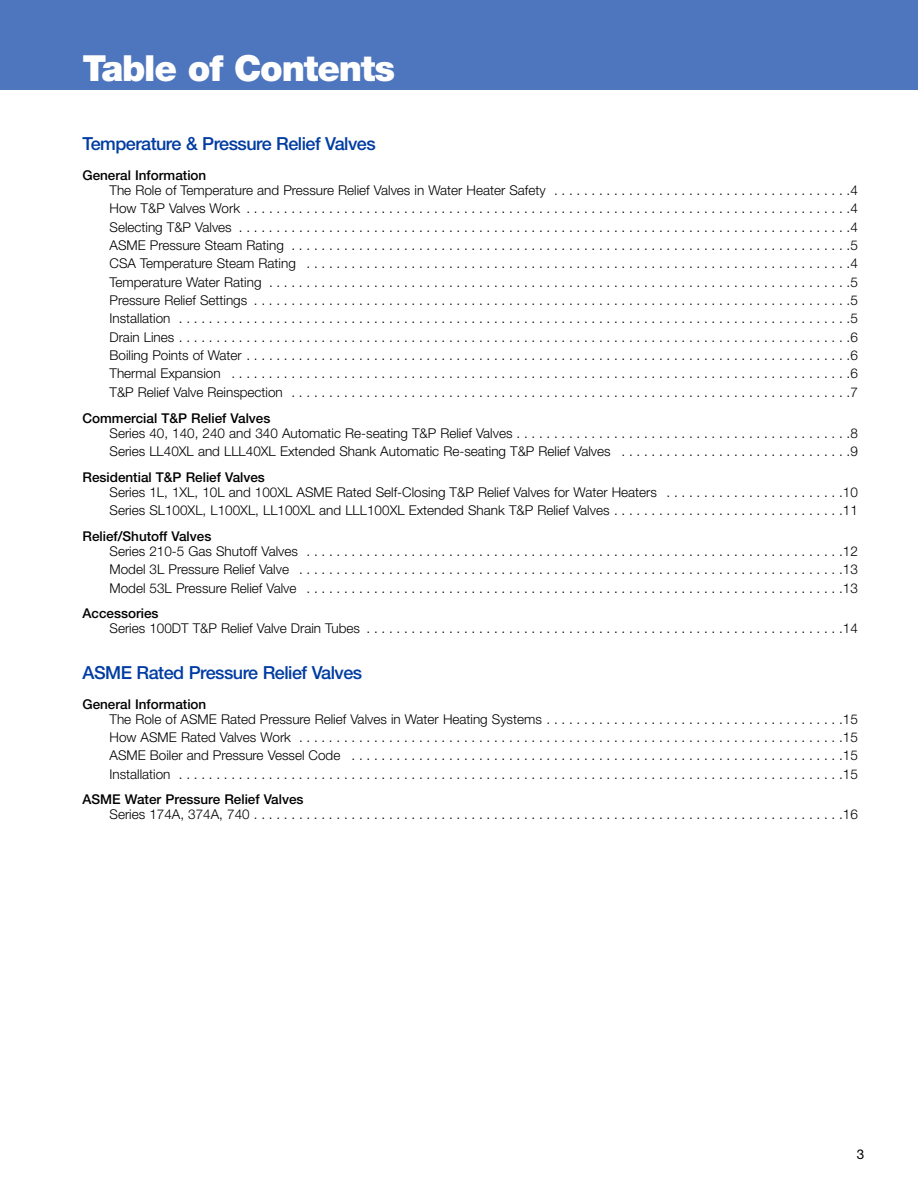
<style>
.page{position:relative;width:918px;height:1188px;background:#fff}
.page>*{position:absolute;margin:0;border:0;box-sizing:border-box;transform-origin:0 0}
.t1{font:900 36px "Helvetica Neue LT Std";letter-spacing:-.035em;color:#fff}
.t2{font:500 18px "Helvetica Neue LT Std";letter-spacing:-.03em;color:#003ca2}
.t3{font:300 13.5px/18.3px "Helvetica Neue LT Std";color:#000;text-align:justify}
.t4{font:500 13.5px "Helvetica Neue LT Std";color:#000}
.t5{font:13.5px "Helvetica Neue LT Std";color:#000}
</style>
<div class="page">
<div style="left:0;top:0;width:918px;height:90px;background:#4d76be"></div>
<h1 class="t1" style="left:82px;top:55px;width:314px">Table of Contents</h1>
<h2 class="t2" style="left:82px;top:137px;width:295px">Temperature &amp; Pressure Relief Valves</h2>
<p class="t4" style="left:82px;top:170px;width:125px">General Information</p>
<p class="t3" style="left:110px;top:182px;width:750px">The Role of Temperature and Pressure Relief Valves in Water Heater Safety . . . . . . . . . . . . . . . . . . . . . . . . . . . . . . . . . . . . . . . .4<br>How T&amp;P Valves Work . . . . . . . . . . . . . . . . . . . . . . . . . . . . . . . . . . . . . . . . . . . . . . . . . . . . . . . . . . . . . . . . . . . . . . . . . . . . . . . . .4<br>Selecting T&amp;P Valves . . . . . . . . . . . . . . . . . . . . . . . . . . . . . . . . . . . . . . . . . . . . . . . . . . . . . . . . . . . . . . . . . . . . . . . . . . . . . . . . . .4<br>ASME Pressure Steam Rating . . . . . . . . . . . . . . . . . . . . . . . . . . . . . . . . . . . . . . . . . . . . . . . . . . . . . . . . . . . . . . . . . . . . . . . . . . .5<br>CSA Temperature Steam Rating . . . . . . . . . . . . . . . . . . . . . . . . . . . . . . . . . . . . . . . . . . . . . . . . . . . . . . . . . . . . . . . . . . . . . . . . .4<br>Temperature Water Rating . . . . . . . . . . . . . . . . . . . . . . . . . . . . . . . . . . . . . . . . . . . . . . . . . . . . . . . . . . . . . . . . . . . . . . . . . . . . . .5<br>Pressure Relief Settings . . . . . . . . . . . . . . . . . . . . . . . . . . . . . . . . . . . . . . . . . . . . . . . . . . . . . . . . . . . . . . . . . . . . . . . . . . . . . . . .5<br>Installation . . . . . . . . . . . . . . . . . . . . . . . . . . . . . . . . . . . . . . . . . . . . . . . . . . . . . . . . . . . . . . . . . . . . . . . . . . . . . . . . . . . . . . . . . .5<br>Drain Lines . . . . . . . . . . . . . . . . . . . . . . . . . . . . . . . . . . . . . . . . . . . . . . . . . . . . . . . . . . . . . . . . . . . . . . . . . . . . . . . . . . . . . . . . . .6<br>Boiling Points of Water . . . . . . . . . . . . . . . . . . . . . . . . . . . . . . . . . . . . . . . . . . . . . . . . . . . . . . . . . . . . . . . . . . . . . . . . . . . . . . . . .6<br>Thermal Expansion . . . . . . . . . . . . . . . . . . . . . . . . . . . . . . . . . . . . . . . . . . . . . . . . . . . . . . . . . . . . . . . . . . . . . . . . . . . . . . . . . . .6<br>T&amp;P Relief Valve Reinspection . . . . . . . . . . . . . . . . . . . . . . . . . . . . . . . . . . . . . . . . . . . . . . . . . . . . . . . . . . . . . . . . . . . . . . . . . . .7</p>
<p class="t4" style="left:83px;top:413px;width:189px">Commercial T&amp;P Relief Valves</p>
<p class="t3" style="left:110px;top:425px;width:750px">Series 40, 140, 240 and 340 Automatic Re-seating T&amp;P Relief Valves . . . . . . . . . . . . . . . . . . . . . . . . . . . . . . . . . . . . . . . . . . . . .8<br>Series LL40XL and LLL40XL Extended Shank Automatic Re-seating T&amp;P Relief Valves . . . . . . . . . . . . . . . . . . . . . . . . . . . . . . .9</p>
<p class="t4" style="left:83px;top:472px;width:184px">Residential T&amp;P Relief Valves</p>
<p class="t3" style="left:110px;top:484px;width:750px">Series 1L, 1XL, 10L and 100XL ASME Rated Self-Closing T&amp;P Relief Valves for Water Heaters . . . . . . . . . . . . . . . . . . . . . . . .10<br>Series SL100XL, L100XL, LL100XL and LLL100XL Extended Shank T&amp;P Relief Valves . . . . . . . . . . . . . . . . . . . . . . . . . . . . . . .11</p>
<p class="t4" style="left:83px;top:531px;width:130px">Relief/Shutoff Valves</p>
<p class="t3" style="left:110px;top:543px;width:750px">Series 210-5 Gas Shutoff Valves . . . . . . . . . . . . . . . . . . . . . . . . . . . . . . . . . . . . . . . . . . . . . . . . . . . . . . . . . . . . . . . . . . . . . . . .12<br>Model 3L Pressure Relief Valve . . . . . . . . . . . . . . . . . . . . . . . . . . . . . . . . . . . . . . . . . . . . . . . . . . . . . . . . . . . . . . . . . . . . . . . . .13<br>Model 53L Pressure Relief Valve . . . . . . . . . . . . . . . . . . . . . . . . . . . . . . . . . . . . . . . . . . . . . . . . . . . . . . . . . . . . . . . . . . . . . . . .13</p>
<p class="t4" style="left:83px;top:609px;width:78px">Accessories</p>
<p class="t3" style="left:110px;top:621px;width:750px">Series 100DT T&amp;P Relief Valve Drain Tubes . . . . . . . . . . . . . . . . . . . . . . . . . . . . . . . . . . . . . . . . . . . . . . . . . . . . . . . . . . . . . . . .14</p>
<h2 class="t2" style="left:82px;top:666px;width:281px">ASME Rated Pressure Relief Valves</h2>
<p class="t4" style="left:82px;top:699px;width:125px">General Information</p>
<p class="t3" style="left:110px;top:711px;width:750px">The Role of ASME Rated Pressure Relief Valves in Water Heating Systems . . . . . . . . . . . . . . . . . . . . . . . . . . . . . . . . . . . . . . . .15<br>How ASME Rated Valves Work . . . . . . . . . . . . . . . . . . . . . . . . . . . . . . . . . . . . . . . . . . . . . . . . . . . . . . . . . . . . . . . . . . . . . . . . .15<br>ASME Boiler and Pressure Vessel Code . . . . . . . . . . . . . . . . . . . . . . . . . . . . . . . . . . . . . . . . . . . . . . . . . . . . . . . . . . . . . . . . . .15<br>Installation . . . . . . . . . . . . . . . . . . . . . . . . . . . . . . . . . . . . . . . . . . . . . . . . . . . . . . . . . . . . . . . . . . . . . . . . . . . . . . . . . . . . . . . . .15</p>
<p class="t4" style="left:83px;top:795px;width:223px">ASME Water Pressure Relief Valves</p>
<p class="t3" style="left:110px;top:807px;width:750px">Series 174A, 374A, 740 . . . . . . . . . . . . . . . . . . . . . . . . . . . . . . . . . . . . . . . . . . . . . . . . . . . . . . . . . . . . . . . . . . . . . . . . . . . . . . .16</p>
<p class="t5" style="left:857px;top:1150px;width:9px">3</p>
</div>
